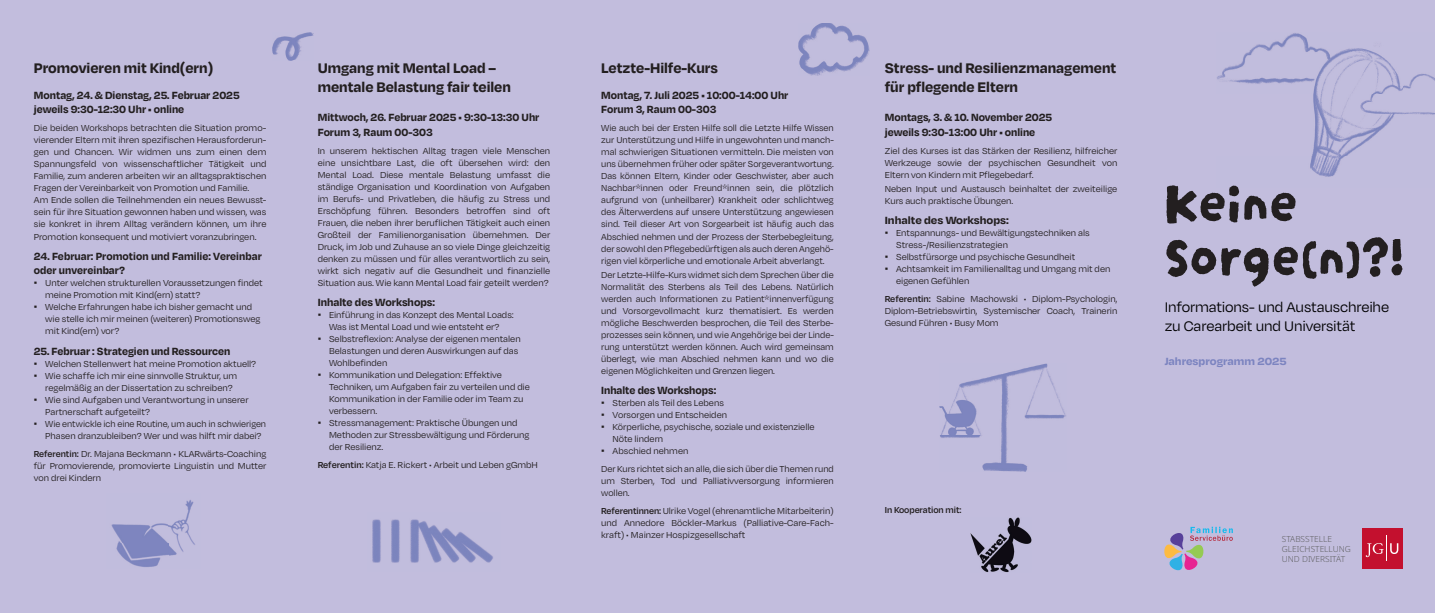
<style>
.page{position:relative;width:1435px;height:613px;background:#fff}
.page>*{position:absolute;margin:0;border:0;box-sizing:border-box;transform-origin:0 0}
.t1{font:56px/54px "Darumadrop One";color:#231f20}
.t2{font:700 16px/19.2px "Degular";color:#231f20}
.t3{font:16px/19.2px "Degular";letter-spacing:-.01em;color:#000001}
.t4{font:700 12px/14.4px "Degular";color:#231f20}
.t5{font:700 12px "Degular";color:#231f20;scale:1.06 1}
.t6{font:700 12px "Degular";color:#7c84c0;scale:1.06 1}
.t7{font:10px/12px "Degular";color:#231f20}
.t8{font:600 10px "Degular";letter-spacing:-.005em;color:#231f20}
.t9{font:300 8.4px/10px "Noto Sans";color:#636366}
.s1{font-family:"Times New Roman"}
.s2{font-weight:600}
</style>
<div class="page">
<div style="left:0;top:0;width:1434px;height:612px;background:#c2bddd"></div>
<img style="left:939px;top:363px;width:127px;height:108px">
<img style="left:372px;top:519px;width:121px;height:44px">
<img style="left:111px;top:500px;width:84px;height:67px">
<img style="left:1217px;top:33px;width:217px;height:144px">
<img style="left:272px;top:33px;width:41px;height:28px">
<img style="left:798px;top:23px;width:71px;height:53px">
<img style="left:971px;top:517px;width:60px;height:55px">
<div style="left:1362px;top:528px;width:40px;height:40px;background:#c3102e"></div>
<svg style="left:1365px;top:535px;width:33px;height:25px"></svg>
<svg style="left:1164px;top:526px;width:68px;height:45px"></svg>
<h2 class="t2" style="left:34px;top:57px;width:181px">Promovieren mit Kind(ern)</h2>
<p class="t4" style="left:34px;top:87px;width:207px">Montag, 24. &amp; Dienstag, 25. Februar 2025 jeweils 9:30-12:30 Uhr • online</p>
<p class="t7" style="left:34px;top:122px;width:234px">Die beiden Workshops betrachten die Situation promo&shy;vierender Eltern mit ihren spezifischen Herausforderun&shy;gen und Chancen. Wir widmen uns zum einen dem Spannungsfeld von wissenschaftlicher Tätigkeit und Familie, zum anderen arbeiten wir an alltagspraktischen Fragen der Vereinbarkeit von Promotion und Familie.<br>Am Ende sollen die Teilnehmenden ein neues Bewusst&shy;sein für ihre Situation gewonnen haben und wissen, was sie konkret in ihrem Alltag verändern können, um ihre Promotion konsequent und motiviert voranzubringen.</p>
<p class="t4" style="left:34px;top:248px;width:229px">24. Februar: Promotion und Familie: Vereinbar oder unvereinbar?</p>
<p class="t7" style="left:45px;top:277px;width:219px;text-indent:-11px"><span class="s1">▪</span> Unter welchen strukturellen Voraussetzungen findet meine Promotion mit Kind(ern) statt?</p>
<p class="t7" style="left:45px;top:301px;width:217px;text-indent:-11px"><span class="s1">▪</span> Welche Erfahrungen habe ich bisher gemacht und wie stelle ich mir meinen (weiteren) Promotionsweg mit Kind(ern) vor?</p>
<p class="t4" style="left:34px;top:343px;width:198px">25. Februar : Strategien und Ressourcen</p>
<p class="t7" style="left:34px;top:357px;width:224px"><span class="s1">▪</span> Welchen Stellenwert hat meine Promotion aktuell?</p>
<p class="t7" style="left:45px;top:369px;width:193px;text-indent:-11px"><span class="s1">▪</span> Wie schaffe ich mir eine sinnvolle Struktur, um regelmäßig an der Dissertation zu schreiben?</p>
<p class="t7" style="left:45px;top:393px;width:205px;text-indent:-11px"><span class="s1">▪</span> Wie sind Aufgaben und Verantwortung in unserer<br>Partnerschaft aufgeteilt?</p>
<p class="t7" style="left:45px;top:417px;width:222px;text-indent:-11px"><span class="s1">▪</span> Wie entwickle ich eine Routine, um auch in schwierigen<br>Phasen dranzubleiben? Wer und was hilft mir dabei?</p>
<p class="t7" style="left:34px;top:447px;width:234px;text-align:justify"><span class="s2">Referentin:</span> Dr. Majana Beckmann • KLARwärts-Coaching für Promovierende, promovierte Linguistin und Mutter von drei Kindern</p>
<h2 class="t2" style="left:318px;top:57px;width:195px">Umgang mit Mental Load – mentale Belastung fair teilen</h2>
<p class="t4" style="left:318px;top:109px;width:223px">Mittwoch, 26. Februar 2025 • 9:30-13:30 Uhr<br>Forum 3, Raum 00-303</p>
<p class="t7" style="left:318px;top:144px;width:234px;text-align:justify">In unserem hektischen Alltag tragen viele Menschen eine unsichtbare Last, die oft übersehen wird: den Mental Load. Diese mentale Belastung umfasst die ständige Organisation und Koordination von Aufgaben im Berufs- und Privatleben, die häufig zu Stress und Erschöpfung führen. Besonders betroffen sind oft Frauen, die neben ihrer beruflichen Tätigkeit auch einen Großteil der Familienorganisation übernehmen. Der Druck, im Job und Zuhause an so viele Dinge gleichzeitig denken zu müssen und für alles verantwortlich zu sein, wirkt sich negativ auf die Gesundheit und finanzielle Situation aus. Wie kann Mental Load fair geteilt werden?</p>
<p class="t4" style="left:318px;top:294px;width:119px">Inhalte des Workshops:</p>
<p class="t7" style="left:318px;top:308px;width:198px;text-align:center"><span class="s1">▪</span> Einführung in das Konzept des Mental Loads:<br>Was ist Mental Load und wie entsteht er?</p>
<p class="t7" style="left:329px;top:332px;width:193px;text-indent:-11px"><span class="s1">▪</span> Selbstreflexion: Analyse der eigenen mentalen<br>Belastungen und deren Auswirkungen auf das<br>Wohlbefinden</p>
<p class="t7" style="left:329px;top:368px;width:202px;text-indent:-11px"><span class="s1">▪</span> Kommunikation und Delegation: Effektive Techniken, um Aufgaben fair zu verteilen und die Kommunikation in der Familie oder im Team zu verbessern.</p>
<p class="t7" style="left:329px;top:416px;width:202px;text-indent:-11px"><span class="s1">▪</span> Stressmanagement: Praktische Übungen und<br>Methoden zur Stressbewältigung und Förderung der Resilienz.</p>
<p class="t7" style="left:318px;top:458px;width:222px"><span class="s2">Referentin:</span> Katja E. Rickert • Arbeit und Leben gGmbH</p>
<h2 class="t2" style="left:601px;top:57px;width:118px">Letzte-Hilfe-Kurs</h2>
<p class="t4" style="left:601px;top:87px;width:189px">Montag, 7. Juli 2025 • 10:00-14:00 Uhr<br>Forum 3, Raum 00-303</p>
<p class="t7" style="left:601px;top:122px;width:234px;text-align:justify">Wie auch bei der Ersten Hilfe soll die Letzte Hilfe Wissen zur Unterstützung und Hilfe in ungewohnten und manch&shy;mal schwierigen Situationen vermitteln. Die meisten von uns übernehmen früher oder später Sorgeverantwortung.<br>Das können Eltern, Kinder oder Geschwister, aber auch Nachbar*innen oder Freund*innen sein, die plötzlich aufgrund von (unheilbarer) Krankheit oder schlichtweg des Älterwerdens auf unsere Unterstützung angewiesen sind. Teil dieser Art von Sorgearbeit ist häufig auch das Abschied nehmen und der Prozess der Sterbebegleitung, der sowohl den Pflegebedürftigen als auch deren Angehö&shy;rigen viel körperliche und emotionale Arbeit abverlangt.</p>
<p class="t7" style="left:601px;top:268px;width:234px;text-align:justify">Der Letzte-Hilfe-Kurs widmet sich dem Sprechen über die Normalität des Sterbens als Teil des Lebens. Natürlich werden auch Informationen zu Patient*innenverfügung und Vorsorgevollmacht kurz thematisiert. Es werden mögliche Beschwerden besprochen, die Teil des Sterbe&shy;prozesses sein können, und wie Angehörige bei der Linde&shy;rung unterstützt werden können. Auch wird gemeinsam überlegt, wie man Abschied nehmen kann und wo die eigenen Möglichkeiten und Grenzen liegen.</p>
<p class="t4" style="left:601px;top:382px;width:116px">Inhalte des Workshops:</p>
<p class="t7" style="left:601px;top:396px;width:124px"><span class="s1">▪</span> Sterben als Teil des Lebens</p>
<p class="t7" style="left:601px;top:408px;width:127px"><span class="s1">▪</span> Vorsorgen und Entscheiden</p>
<p class="t7" style="left:612px;top:420px;width:203px;text-indent:-11px"><span class="s1">▪</span> Körperliche, psychische, soziale und existenzielle<br>Nöte lindern</p>
<p class="t7" style="left:601px;top:441px;width:234px;line-height:18px"><span class="s1">▪</span> Abschied nehmen<br>Der Kurs richtet sich an alle, die sich über die Themen rund</p>
<p class="t7" style="left:601px;top:474px;width:234px">um Sterben, Tod und Palliativversorgung informieren wollen.</p>
<p class="t7" style="left:601px;top:504px;width:234px;text-align:justify"><span class="s2">Referentinnen:</span> Ulrike Vogel (ehrenamtliche Mitarbeiterin) und Annedore Böckler-Markus (Palliative-Care-Fach&shy;kraft) • Mainzer Hospizgesellschaft</p>
<h2 class="t2" style="left:884px;top:57px;width:233px">Stress- und Resilienzmanagement für pflegende Eltern</h2>
<p class="t4" style="left:884px;top:109px;width:169px">Montags, 3. &amp; 10. November 2025 jeweils 9:30-13:00 Uhr • online</p>
<p class="t7" style="left:884px;top:144px;width:234px;text-align:justify">Ziel des Kurses ist das Stärken der Resilienz, hilfreicher Werkzeuge sowie der psychischen Gesundheit von Eltern von Kindern mit Pflegebedarf.</p>
<p class="t7" style="left:884px;top:182px;width:234px">Neben Input und Austausch beinhaltet der zweiteilige<br>Kurs auch praktische Übungen.</p>
<p class="t5" style="left:884px;top:212px;width:119px">Inhalte des Workshops:</p>
<p class="t7" style="left:896px;top:226px;width:195px;text-indent:-11px"><span class="s1">▪</span> Entspannungs- und Bewältigungstechniken als<br>Stress-/Resilienzstrategien</p>
<p class="t7" style="left:884px;top:250px;width:192px"><span class="s1">▪</span> Selbstfürsorge und psychische Gesundheit</p>
<p class="t7" style="left:896px;top:262px;width:216px;text-indent:-11px"><span class="s1">▪</span> Achtsamkeit im Familienalltag und Umgang mit den eigenen Gefühlen</p>
<p class="t7" style="left:884px;top:292px;width:234px;text-align:justify"><span class="s2">Referentin:</span> Sabine Machowski • Diplom-Psychologin, Diplom-Betriebswirtin, Systemischer Coach, Trainerin Gesund Führen • Busy Mom</p>
<h1 class="t1" style="left:1164px;top:177px;width:242px">Keine<br>Sorge(n)?!</h1>
<h2 class="t3" style="left:1164px;top:296px;width:226px">Informations- und Austauschreihe zu Carearbeit und Universität</h2>
<p class="t6" style="left:1164px;top:353px;width:117px">Jahresprogramm 2025</p>
<p class="t8" style="left:884px;top:503px;width:78px">In Kooperation mit:</p>
<p class="t9" style="left:1281px;top:533px;width:71px">STABSSTELLE<br>GLEICHSTELLUNG<br>UND DIVERSITÄT</p>
</div>
